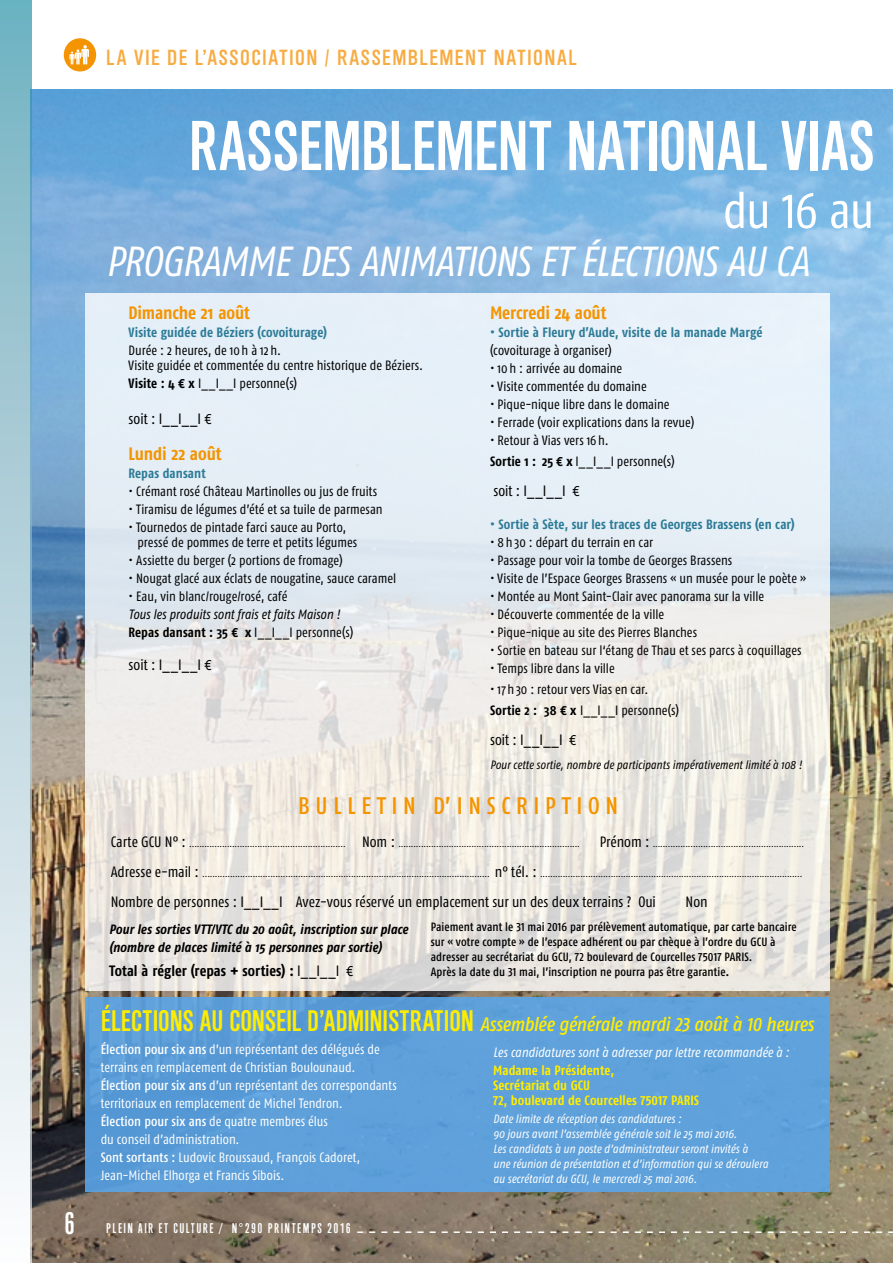
<style>
.page{position:relative;width:893px;height:1263px;background:#fff}
.page>*{position:absolute;margin:0;border:0;box-sizing:border-box;transform-origin:0 0}
.t1{font:67.5px "Cg Alpin Gth No 2";color:#fff}
.t2{font:50.4px "Fago Co Regular Lf";color:#fff}
.t3{font:italic 42px "Fago Co Regular Lf";letter-spacing:-.02em;color:#fff}
.t4{font:30px "Cg Alpin Gth No 1";color:#fff}
.t5{font:24px "Fago Co Med";color:#f49400}
.t6{font:21px "Cg Alpin Gth No 3";letter-spacing:.08em;color:#f8ab41}
.t7{font:italic 19.5px "Fago Co Med Lf";letter-spacing:-.01em;color:#ffed00}
.t8{font:700 18px "Fago Co";letter-spacing:-.005em;color:#f49400}
.t9{font:15px "Fago Co";letter-spacing:-.005em;color:#000}
.t10{font:700 15px "Fago Co";letter-spacing:.005em;color:#000}
.t11{font:13.5px/15px "Fago Co";color:#000}
.t12{font:13.5px/18px "Fago Co";color:#fff}
.t13{font:700 13.5px "Fago Co";letter-spacing:.005em;color:#2c7b97}
.t14{font:italic 700 13.5px/18px "Fago Co";letter-spacing:.005em;color:#000}
.t15{font:italic 13.5px/18px "Fago Co";color:#000}
.t16{font:13.5px/15px "Fago Co Bold Lf";letter-spacing:.005em;color:#ffed00}
.t17{font:italic 13.5px "Fago Co";color:#fff}
.t18{font:13.5px "Cg Alpin Gth No 1";letter-spacing:.115em;color:#fff}
.t19{font:12px/15px "Fago Co Med Lf";letter-spacing:.005em;color:#000}
.t20{font:italic 12px/15px "Fago Co";letter-spacing:.005em;color:#fff}
.t21{font:italic 12px "Fago Co";letter-spacing:.005em;color:#000}
.t22{font:9px "Fago Co";color:#000}
.s1{font-weight:700}
.s2{font-weight:700;font-style:normal}
.s3{font-style:normal}
.s4{font-size:15px}
.s5{font-weight:400}
.s6{font-size:13.5px}
.s7{font-family:"Cg Alpin Gth No 2";font-style:normal;font-size:28.5px}
.s8{font-family:"Fago Co Med Lf"}
</style>
<div class="page">
<img style="left:32px;top:89px;width:861px;height:1174px">
<svg style="left:0;top:0;width:32px;height:1263px;background:#b7d4dc"></svg>
<svg style="left:357px;top:1231px;width:536px;height:2px"></svg>
<div style="left:64px;top:38px;width:32px;height:33px;background:#f49400;border-radius:50%"></div>
<svg style="left:69px;top:45px;width:20px;height:20px"></svg>
<svg style="left:85px;top:779px;width:744px;height:212px;background:#eae6df"></svg>
<svg style="left:85px;top:293px;width:744px;height:486px;background:#e7ecf0"></svg>
<div style="left:85px;top:997px;width:744px;height:194px;background:#5fa1db"></div>
<h3 class="t6" style="left:106px;top:45px;width:472px">LA VIE DE L’ASSOCIATION / RASSEMBLEMENT NATIONAL</h3>
<h1 class="t1" style="left:189px;top:106px;width:687px">RASSEMBLEMENT NATIONAL VIAS</h1>
<h2 class="t2" style="left:723px;top:182px;width:153px">du 16 au</h2>
<h3 class="t3" style="left:106px;top:237px;width:705px">PROGRAMME DES ANIMATIONS ET ÉLECTIONS AU CA</h3>
<h3 class="t8" style="left:129px;top:302px;width:123px">Dimanche 21 août</h3>
<p class="t13" style="left:129px;top:324px;width:200px">Visite guidée de Béziers (covoiturage)</p>
<p class="t11" style="left:129px;top:342px;width:296px">Durée : 2 heures, de 10h à 12h.<br>Visite guidée et commentée du centre historique de Béziers.</p>
<p class="t11" style="left:129px;top:375px;width:170px"><span class="s1">Visite : 4 ¤ x</span> I__I__I personne(s)</p>
<p class="t9" style="left:129px;top:410px;width:84px">soit : I__I__I ¤</p>
<h3 class="t8" style="left:129px;top:443px;width:95px">Lundi 22 août</h3>
<p class="t13" style="left:129px;top:465px;width:79px">Repas dansant</p>
<p class="t11" style="left:129px;top:483px;width:250px">• Crémant rosé Château Martinolles ou jus de fruits</p>
<p class="t11" style="left:129px;top:501px;width:256px">• Tiramisu de légumes d’été et sa tuile de parmesan</p>
<p class="t11" style="left:138px;top:519px;width:221px;text-indent:-9px">• Tournedos de pintade farci sauce au Porto, pressé de pommes de terre et petits légumes</p>
<p class="t11" style="left:129px;top:552px;width:215px">• Assiette du berger (2 portions de fromage)</p>
<p class="t11" style="left:129px;top:570px;width:269px">• Nougat glacé aux éclats de nougatine, sauce caramel</p>
<p class="t11" style="left:129px;top:588px;width:160px">• Eau, vin blanc/rouge/rosé, café</p>
<p class="t15" style="left:129px;top:605px;width:226px">Tous les produits sont frais et faits Maison !<br><span class="s2">Repas dansant : 35 ¤ x</span> <span class="s3">I__I__I personne(s)</span></p>
<p class="t9" style="left:129px;top:656px;width:84px">soit : I__I__I ¤</p>
<h3 class="t8" style="left:490px;top:302px;width:118px">Mercredi 24 août</h3>
<p class="t13" style="left:490px;top:324px;width:274px">• Sortie à Fleury d’Aude, visite de la manade Margé</p>
<p class="t11" style="left:490px;top:342px;width:123px">(covoiturage à organiser)</p>
<p class="t11" style="left:490px;top:360px;width:134px">• 10h : arrivée au domaine</p>
<p class="t11" style="left:490px;top:378px;width:158px">• Visite commentée du domaine</p>
<p class="t11" style="left:490px;top:396px;width:181px">• Pique-nique libre dans le domaine</p>
<p class="t11" style="left:490px;top:414px;width:206px">• Ferrade (voir explications dans la revue)</p>
<p class="t11" style="left:490px;top:429px;width:186px;line-height:21px">• Retour à Vias vers 16h.<br><span class="s1">Sortie 1 : 25 ¤ x</span> I__I__I personne(s)</p>
<p class="t9" style="left:493px;top:482px;width:88px">soit : I__I__I ¤</p>
<p class="t13" style="left:490px;top:516px;width:306px">• Sortie à Sète, sur les traces de Georges Brassens (en car)</p>
<p class="t11" style="left:490px;top:534px;width:165px">• 8h30 : départ du terrain en car</p>
<p class="t11" style="left:490px;top:552px;width:244px">• Passage pour voir la tombe de Georges Brassens</p>
<p class="t11" style="left:490px;top:570px;width:318px">• Visite de l’Espace Georges Brassens « un musée pour le poète »</p>
<p class="t11" style="left:490px;top:588px;width:276px">• Montée au Mont Saint-Clair avec panorama sur la ville</p>
<p class="t11" style="left:490px;top:606px;width:176px">• Découverte commentée de la ville</p>
<p class="t11" style="left:490px;top:624px;width:209px">• Pique-nique au site des Pierres Blanches</p>
<p class="t11" style="left:490px;top:642px;width:313px">• Sortie en bateau sur l‘étang de Thau et ses parcs à coquillages</p>
<p class="t11" style="left:490px;top:660px;width:126px">• Temps libre dans la ville</p>
<p class="t11" style="left:490px;top:678px;width:190px;line-height:21px">• 17h30 : retour vers Vias en car.<br><span class="s1">Sortie 2 : 38 ¤ x</span> I__I__I personne(s)</p>
<p class="t9" style="left:490px;top:731px;width:88px">soit : I__I__I ¤</p>
<p class="t21" style="left:490px;top:757px;width:313px">Pour cette sortie, nombre de participants impérativement limité à 108 !</p>
<h3 class="t5" style="left:298px;top:791px;width:322px">B U L L E T I N D’ I N S C R I P T I O N</h3>
<p class="t22" style="left:111px;top:838px;width:471px"><span class="s4">Carte GCU N° :</span> .............................................................. <span class="s4">Nom :</span> ........................................................................</p>
<p class="t22" style="left:600px;top:838px;width:206px"><span class="s4">Prénom :</span> ............................................................</p>
<p class="t22" style="left:111px;top:868px;width:693px"><span class="s4">Adresse e-mail :</span> .................................................................................................................. <span class="s4">n° tél. :</span> ........................................................................................................</p>
<p class="t9" style="left:111px;top:893px;width:547px">Nombre de personnes : I__I__I Avez-vous réservé un emplacement sur un des deux terrains ? Oui</p>
<p class="t9" style="left:686px;top:893px;width:24px">Non</p>
<p class="t14" style="left:109px;top:920px;width:300px">Pour les sorties VTT/VTC du 20 août, inscription sur place (nombre de places limité à 15 personnes par sortie)</p>
<p class="t10" style="left:109px;top:961px;width:245px">Total à régler (repas + sorties) : <span class="s5">I__I__I ¤</span></p>
<p class="t19" style="left:431px;top:919px;width:368px">Paiement avant le 31 mai 2016 par prélèvement automatique, par carte bancaire sur « votre compte » de l’espace adhérent ou par chèque à l’ordre du GCU à adresser au secrétariat du GCU, 72 boulevard de Courcelles 75017 PARIS.<br>Après la date du 31 mai, l’inscription ne pourra pas être garantie<span class="s6">.</span></p>
<h3 class="t7" style="left:101px;top:1012px;width:715px"><span class="s7">ÉLECTIONS AU CONSEIL D’ADMINISTRATION</span> Assemblée générale mardi 23 août à 10 heures</h3>
<p class="t12" style="left:101px;top:1040px;width:298px"><span class="s8">Élection pour six ans</span> d’un représentant des délégués de terrains en remplacement de Christian Boulounaud.<br><span class="s8">Élection pour six ans</span> d’un représentant des correspondants territoriaux en remplacement de Michel Tendron.<br><span class="s8">Élection pour six ans</span> de quatre membres élus<br>du conseil d’administration.<br><span class="s8">Sont sortants :</span> Ludovic Broussaud, François Cadoret, Jean-Michel Elhorga et Francis Sibois.</p>
<p class="t17" style="left:493px;top:1044px;width:297px">Les candidatures sont à adresser par lettre recommandée à :</p>
<p class="t16" style="left:493px;top:1062px;width:208px">Madame la Présidente,<br>Secrétariat du GCU<br>72, boulevard de Courcelles 75017 PARIS</p>
<p class="t20" style="left:493px;top:1111px;width:276px">Date limite de réception des candidatures :<br>90 jours avant l’assemblée générale soit le 25 mai 2016.<br>Les candidats à un poste d’administrateur seront invités à<br>une réunion de présentation et d’information qui se déroulera au secrétariat du GCU, le mercredi 25 mai 2016.</p>
<h3 class="t4" style="left:64px;top:1205px;width:13px">6</h3>
<p class="t18" style="left:106px;top:1220px;width:246px">PLEIN AIR ET CULTURE ∕ N°290 PRINTEMPS 2016</p>
</div>
